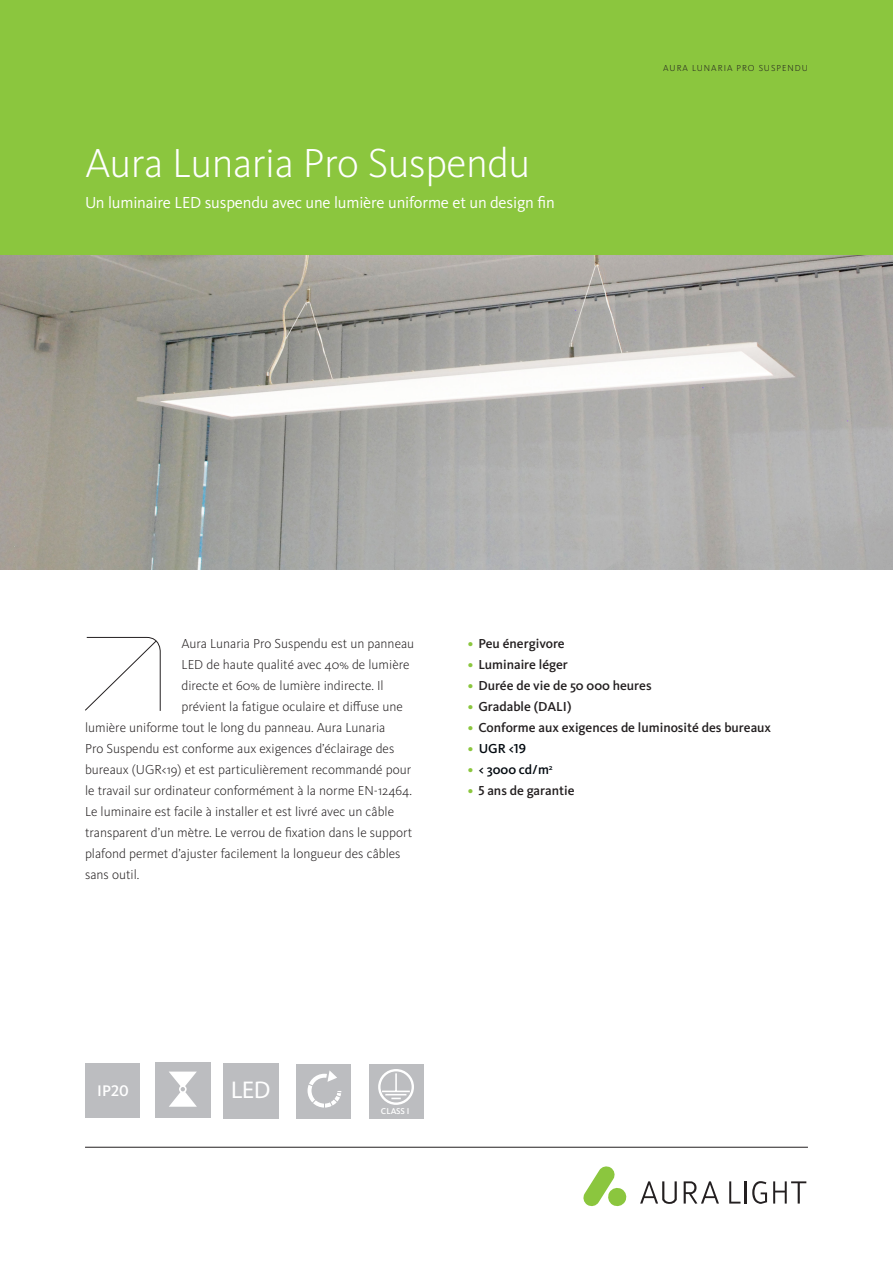
<style>
.page{position:relative;width:893px;height:1263px;background:#fff}
.page>*{position:absolute;margin:0;border:0;box-sizing:border-box;transform-origin:0 0}
.t1{font:300 42px "Kievit Pro";letter-spacing:-.01em;color:#fff}
.t2{font:500 24.3px "Kievit OT";color:#fff}
.t3{font:16.5px "Kievit Pro";letter-spacing:-.01em;color:#fff}
.t4{font:500 15.9px "Kievit Pro";color:#fff}
.t5{font:300 13.5px "Kievit Pro";color:#231f20}
.t6{font:500 13.5px "Kievit Pro";color:#231f20}
.t7{font:500 13.5px "Kievit Pro";color:#02090f}
.t8{font:300 9px "Kievit Pro";letter-spacing:.11em;color:#231f20}
.t9{font:500 8.7px "Kievit Pro";color:#fff}
.s1{color:#8bc63e}
</style>
<div class="page">
<hr style="left:85px;top:1147px;width:723px;height:1px;background:#231f20">
<div style="left:0;top:0;width:893px;height:255px;background:#8bc63e"></div>
<svg style="left:85px;top:637px;width:76px;height:74px"></svg>
<div style="left:223px;top:1063px;width:56px;height:55px;background:#bcbdc0"></div>
<div style="left:85px;top:1064px;width:54px;height:54px;background:#bcbdc0"></div>
<div style="left:156px;top:1063px;width:55px;height:55px;background:#bcbdc0"></div>
<svg style="left:169px;top:1071px;width:28px;height:36px"></svg>
<div style="left:179px;top:1085px;width:8px;height:8px;border:2px solid #fff;border-radius:50%"></div>
<div style="left:297px;top:1064px;width:54px;height:54px;background:#bcbdc0"></div>
<svg style="left:307px;top:1070px;width:35px;height:38px"></svg>
<div style="left:369px;top:1064px;width:54px;height:54px;background:#bcbdc0"></div>
<div style="left:378px;top:1069px;width:36px;height:36px;border:2px solid #fff;border-radius:50%"></div>
<hr style="left:382px;top:1090px;width:28px;height:2px;background:#fff">
<svg style="left:385px;top:1073px;width:21px;height:26px"></svg>
<img style="left:0;top:255px;width:893px;height:314px">
<svg style="left:583px;top:1166px;width:44px;height:40px"></svg>
<svg style="left:684px;top:1181px;width:35px;height:23px"></svg>
<svg style="left:640px;top:1181px;width:37px;height:23px"></svg>
<hr style="left:745px;top:1181px;width:2px;height:22px;background:#231f20">
<svg style="left:729px;top:1181px;width:11px;height:22px"></svg>
<svg style="left:773px;top:1181px;width:33px;height:22px"></svg>
<svg style="left:752px;top:1181px;width:15px;height:23px"></svg>
<p class="t1" style="left:85px;top:137px;width:447px">Aura Lunaria Pro Suspendu</p>
<p class="t3" style="left:85px;top:193px;width:471px">Un luminaire LED suspendu avec une lumière uniforme et un design fin</p>
<p class="t8" style="left:663px;top:62px;width:146px">AURA LUNARIA PRO SUSPENDU</p>
<p class="t5" style="left:181px;top:636px;width:234px">Aura Lunaria Pro Suspendu est un panneau</p>
<p class="t5" style="left:181px;top:657px;width:230px">LED de haute qualité avec 40% de lumière</p>
<p class="t5" style="left:181px;top:678px;width:204px">directe et 60% de lumière indirecte. Il</p>
<p class="t5" style="left:181px;top:699px;width:223px">prévient la fatigue oculaire et diffuse une</p>
<p class="t5" style="left:85px;top:720px;width:302px">lumière uniforme tout le long du panneau. Aura Lunaria</p>
<p class="t5" style="left:85px;top:741px;width:311px">Pro Suspendu est conforme aux exigences d’éclairage des</p>
<p class="t5" style="left:85px;top:762px;width:328px">bureaux (UGR&lt;19) et est particulièrement recommandé pour</p>
<p class="t5" style="left:85px;top:783px;width:328px">le travail sur ordinateur conformément à la norme EN-12464.</p>
<p class="t5" style="left:85px;top:804px;width:311px">Le luminaire est facile à installer et est livré avec un câble</p>
<p class="t5" style="left:85px;top:825px;width:329px">transparent d’un mètre. Le verrou de fixation dans le support</p>
<p class="t5" style="left:85px;top:846px;width:317px">plafond permet d’ajuster facilement la longueur des câbles</p>
<p class="t5" style="left:85px;top:867px;width:56px">sans outil.</p>
<p class="t6" style="left:468px;top:635px;width:98px"><span class="s1">•</span> Peu énergivore</p>
<p class="t6" style="left:468px;top:656px;width:102px"><span class="s1">•</span> Luminaire léger</p>
<p class="t6" style="left:468px;top:677px;width:185px"><span class="s1">•</span> Durée de vie de 50 000 heures</p>
<p class="t6" style="left:468px;top:698px;width:105px"><span class="s1">•</span> Gradable (DALI)</p>
<p class="t6" style="left:468px;top:719px;width:305px"><span class="s1">•</span> Conforme aux exigences de luminosité des bureaux</p>
<p class="t7" style="left:468px;top:740px;width:60px"><span class="s1">•</span> UGR &lt;19</p>
<p class="t7" style="left:468px;top:761px;width:87px"><span class="s1">•</span> &lt; 3000 cd/m<sup>2</sup></p>
<p class="t6" style="left:468px;top:782px;width:108px"><span class="s1">•</span> 5 ans de garantie</p>
<p class="t4" style="left:97px;top:1081px;width:33px">IP20</p>
<p class="t2" style="left:231px;top:1075px;width:41px">LED</p>
<p class="t9" style="left:381px;top:1106px;width:30px">CLASS I</p>
</div>
